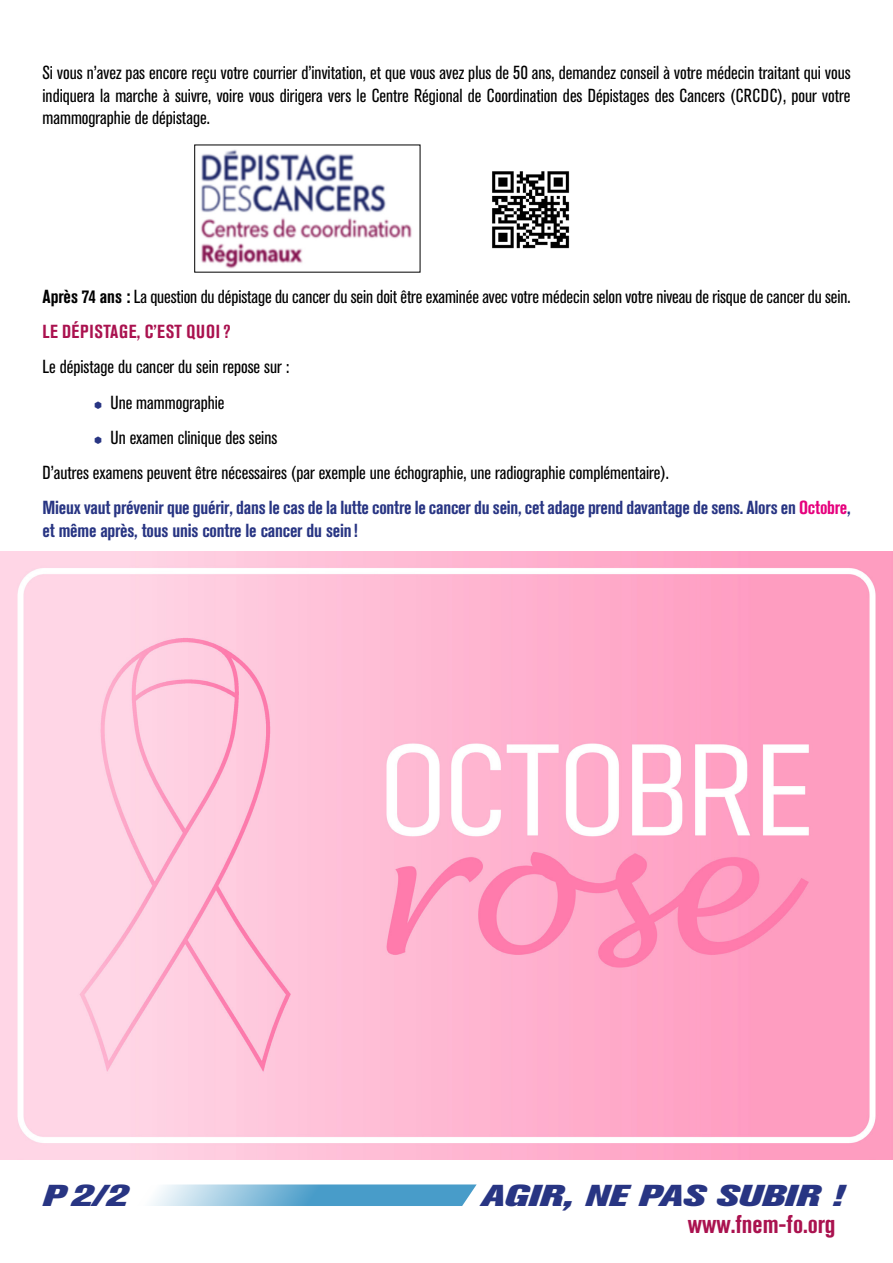
<style>
.page{position:relative;width:893px;height:1263px;background:#fff}
.page>*{position:absolute;margin:0;border:0;box-sizing:border-box;transform-origin:0 0}
.t1{font:italic 800 30px "Akzidenz Grotesk Pro";color:#283583;scale:1.4 1}
.t2{font:700 condensed 25.5px "Akzidenz Grotesk Pro";color:#aa124f}
.t3{font:condensed 18.75px/22.5px "Akzidenz Grotesk Pro";color:#000;text-align:justify}
.t4{font:700 condensed 18.75px "Akzidenz Grotesk Pro";letter-spacing:-.01em;color:#283583}
.s1{font-weight:700}
.s2{font-weight:700;color:#aa124f}
.s3{color:#e6007d}
</style>
<div class="page">
<svg style="left:151px;top:1184px;width:326px;height:22px;background:#7cb8d8"></svg>
<img style="left:201px;top:149px;width:211px;height:120px">
<img style="left:492px;top:171px;width:78px;height:78px">
<img style="left:0;top:552px;width:893px;height:607px">
<p class="t3" style="left:43px;top:61px;width:810px">Si vous n’avez pas encore reçu votre courrier d’invitation, et que vous avez plus de 50 ans, demandez conseil à votre médecin traitant qui vous indiquera la marche à suivre, voire vous dirigera vers le Centre Régional de Coordination des Dépistages des Cancers (CRCDC), pour votre mammographie de dépistage.</p>
<p class="t3" style="left:43px;top:278px;width:809px;line-height:35.2px"><span class="s1">Après 74 ans :</span> La question du dépistage du cancer du sein doit être examinée avec votre médecin selon votre niveau de risque de cancer du sein.<br><span class="s2">LE DÉPISTAGE, C’EST QUOI?</span></p>
<p class="t3" style="left:43px;top:355px;width:249px">Le dépistage du cancer du sein repose sur :</p>
<p class="t3" style="left:111px;top:390px;width:116px">Une mammographie</p>
<p class="t3" style="left:111px;top:426px;width:168px">Un examen clinique des seins</p>
<p class="t3" style="left:43px;top:461px;width:628px">D’autres examens peuvent être nécessaires (par exemple une échographie, une radiographie complémentaire).</p>
<p class="t4" style="left:43px;top:496px;width:809px">Mieux vaut prévenir que guérir, dans le cas de la lutte contre le cancer du sein, cet adage prend davantage de sens. Alors en <span class="s3">Octobre</span>,</p>
<p class="t4" style="left:43px;top:518px;width:317px">et même après, tous unis contre le cancer du sein !</p>
<h1 class="t1" style="left:43px;top:1176px;width:62px">P2/2</h1>
<h1 class="t1" style="left:481px;top:1176px;width:260px">AGIR, NE PAS SUBIR !</h1>
<h2 class="t2" style="left:688px;top:1208px;width:149px">www.fnem-fo.org</h2>
</div>
